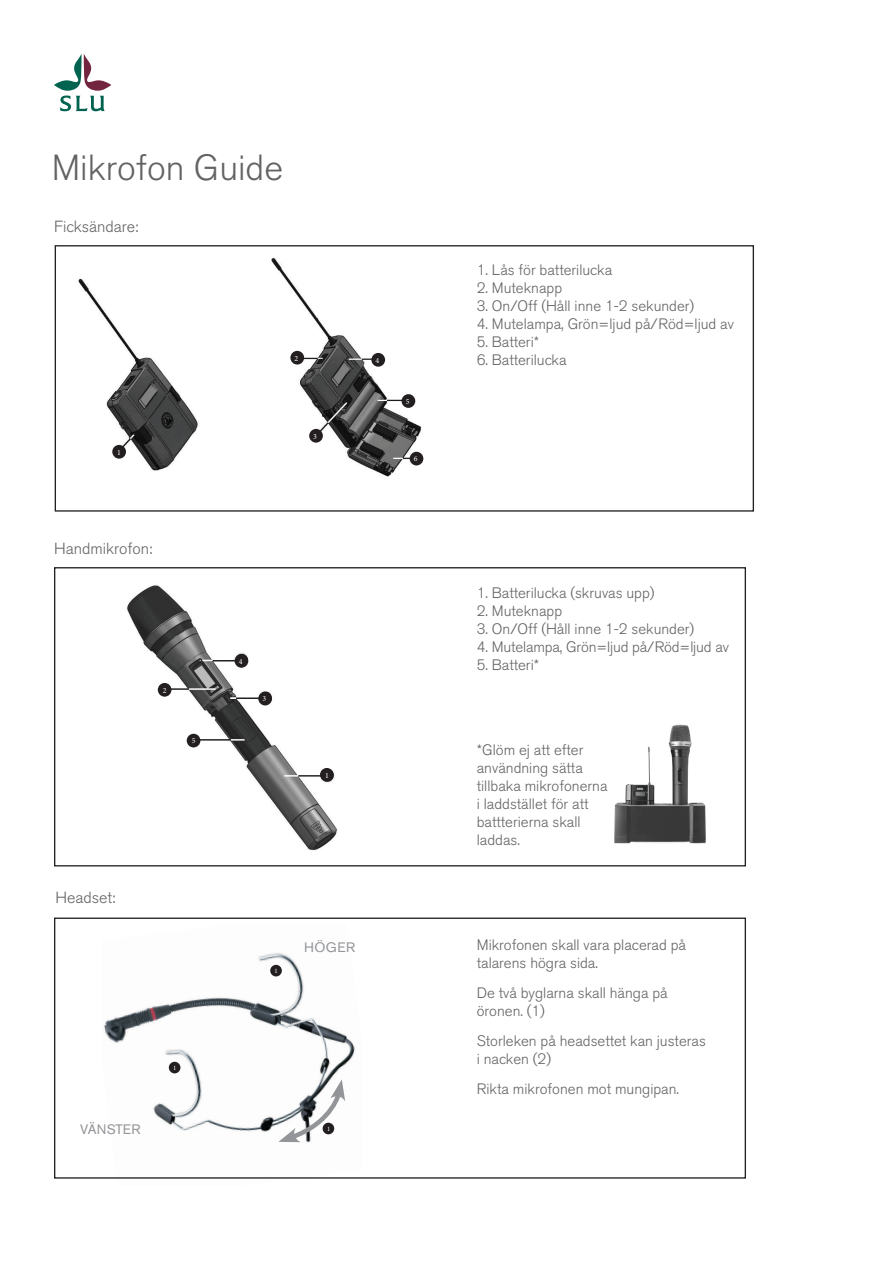
<style>
.page{position:relative;width:893px;height:1263px;background:#fff}
.page>*{position:absolute;margin:0;border:0;box-sizing:border-box;transform-origin:0 0}
.t1{font:300 36px "Akzidenz Grotesk Std";color:#636366}
.t2{font:300 16.05px "Akzidenz Grotesk Std";color:#636366}
.t3{font:300 15px/18px "Akzidenz Grotesk Std";color:#636366}
.t4{font:13.65px "Akzidenz Grotesk Std";color:#939598}
.t5{font:13.65px "Akzidenz Grotesk Std";letter-spacing:.02em;color:#939598}
.t6{font:7.8px "Minion Pro";color:#fff}
.t7{font:6.6px "Minion Pro";color:#fff}
</style>
<div class="page">
<svg style="left:54px;top:54px;width:57px;height:57px"></svg>
<img style="left:78px;top:258px;width:346px;height:219px">
<div style="left:112px;top:445px;width:14px;height:14px;background:#231f20;border-radius:50%"></div>
<div style="left:290px;top:351px;width:14px;height:14px;background:#231f20;border-radius:50%"></div>
<div style="left:371px;top:353px;width:14px;height:14px;background:#231f20;border-radius:50%"></div>
<div style="left:309px;top:429px;width:14px;height:14px;background:#231f20;border-radius:50%"></div>
<div style="left:402px;top:394px;width:13px;height:14px;background:#231f20;border-radius:50%"></div>
<div style="left:410px;top:452px;width:13px;height:13px;background:#231f20;border-radius:50%"></div>
<img style="left:102px;top:953px;width:261px;height:226px">
<div style="left:270px;top:965px;width:12px;height:11px;background:#231f20;border-radius:50%"></div>
<div style="left:169px;top:1062px;width:11px;height:11px;background:#231f20;border-radius:50%"></div>
<svg style="left:278px;top:1079px;width:67px;height:64px"></svg>
<div style="left:55px;top:245px;width:699px;height:267px;border:1px solid #231f20"></div>
<div style="left:54px;top:917px;width:692px;height:261px;border:1px solid #231f20"></div>
<img style="left:127px;top:585px;width:210px;height:266px">
<hr style="left:165px;top:688px;width:24px;height:2px;background:#231f20">
<hr style="left:189px;top:688px;width:27px;height:2px;background:#fff">
<div style="left:320px;top:768px;width:14px;height:14px;background:#231f20;border-radius:50%"></div>
<div style="left:158px;top:683px;width:13px;height:14px;background:#231f20;border-radius:50%"></div>
<div style="left:235px;top:654px;width:13px;height:14px;background:#231f20;border-radius:50%"></div>
<div style="left:258px;top:692px;width:14px;height:13px;background:#231f20;border-radius:50%"></div>
<hr style="left:194px;top:739px;width:38px;height:2px;background:#231f20">
<svg style="left:231px;top:739px;width:14px;height:2px"></svg>
<div style="left:187px;top:734px;width:13px;height:13px;background:#231f20;border-radius:50%"></div>
<img style="left:614px;top:724px;width:92px;height:120px">
<h1 class="t1" style="left:52px;top:147px;width:233px">Mikrofon Guide</h1>
<p class="t2" style="left:54px;top:218px;width:86px">Ficksändare:</p>
<p class="t6" style="left:117px;top:447px;width:5px">1</p>
<p class="t2" style="left:54px;top:539px;width:100px">Handmikrofon:</p>
<p class="t6" style="left:163px;top:685px;width:5px">2</p>
<p class="t6" style="left:192px;top:736px;width:5px">5</p>
<p class="t6" style="left:294px;top:353px;width:5px">2</p>
<p class="t6" style="left:375px;top:355px;width:5px">4</p>
<p class="t6" style="left:313px;top:431px;width:5px">3</p>
<p class="t6" style="left:406px;top:396px;width:5px">5</p>
<p class="t6" style="left:414px;top:454px;width:5px">6</p>
<p class="t6" style="left:239px;top:656px;width:5px">4</p>
<p class="t6" style="left:262px;top:694px;width:5px">3</p>
<p class="t6" style="left:325px;top:770px;width:5px">1</p>
<p class="t2" style="left:55px;top:889px;width:62px">Headset:</p>
<p class="t4" style="left:80px;top:1121px;width:62px">VÄNSTER</p>
<p class="t7" style="left:173px;top:1063px;width:5px">1</p>
<p class="t7" style="left:275px;top:966px;width:5px">1</p>
<p class="t5" style="left:304px;top:939px;width:53px">HÖGER</p>
<p class="t7" style="left:327px;top:1124px;width:5px">1</p>
<p class="t3" style="left:477px;top:261px;width:137px">1. Lås för batterilucka</p>
<p class="t3" style="left:477px;top:279px;width:87px">2. Muteknapp</p>
<p class="t3" style="left:477px;top:297px;width:219px">3. On/Off (Håll inne 1-2 sekunder)</p>
<p class="t3" style="left:477px;top:315px;width:259px">4. Mutelampa, Grön=ljud på/Röd=ljud av</p>
<p class="t3" style="left:477px;top:333px;width:64px">5. Batteri*</p>
<p class="t3" style="left:477px;top:351px;width:91px">6. Batterilucka</p>
<p class="t3" style="left:477px;top:584px;width:179px">1. Batterilucka (skruvas upp)</p>
<p class="t3" style="left:477px;top:602px;width:87px">2. Muteknapp</p>
<p class="t3" style="left:477px;top:620px;width:219px">3. On/Off (Håll inne 1-2 sekunder)</p>
<p class="t3" style="left:477px;top:638px;width:254px">4. Mutelampa, Grön=ljud på/Röd=ljud av</p>
<p class="t3" style="left:477px;top:656px;width:64px">5. Batteri*</p>
<p class="t3" style="left:477px;top:741px;width:132px">*Glöm ej att efter användning sätta tillbaka mikrofonerna i laddstället för att battterierna skall laddas.</p>
<p class="t3" style="left:477px;top:936px;width:211px">Mikrofonen skall vara placerad på talarens högra sida.</p>
<p class="t3" style="left:477px;top:984px;width:192px">De två byglarna skall hänga på öronen. (1)</p>
<p class="t3" style="left:477px;top:1032px;width:231px">Storleken på headsettet kan justeras i nacken (2)</p>
<p class="t3" style="left:477px;top:1080px;width:204px">Rikta mikrofonen mot mungipan.</p>
</div>
